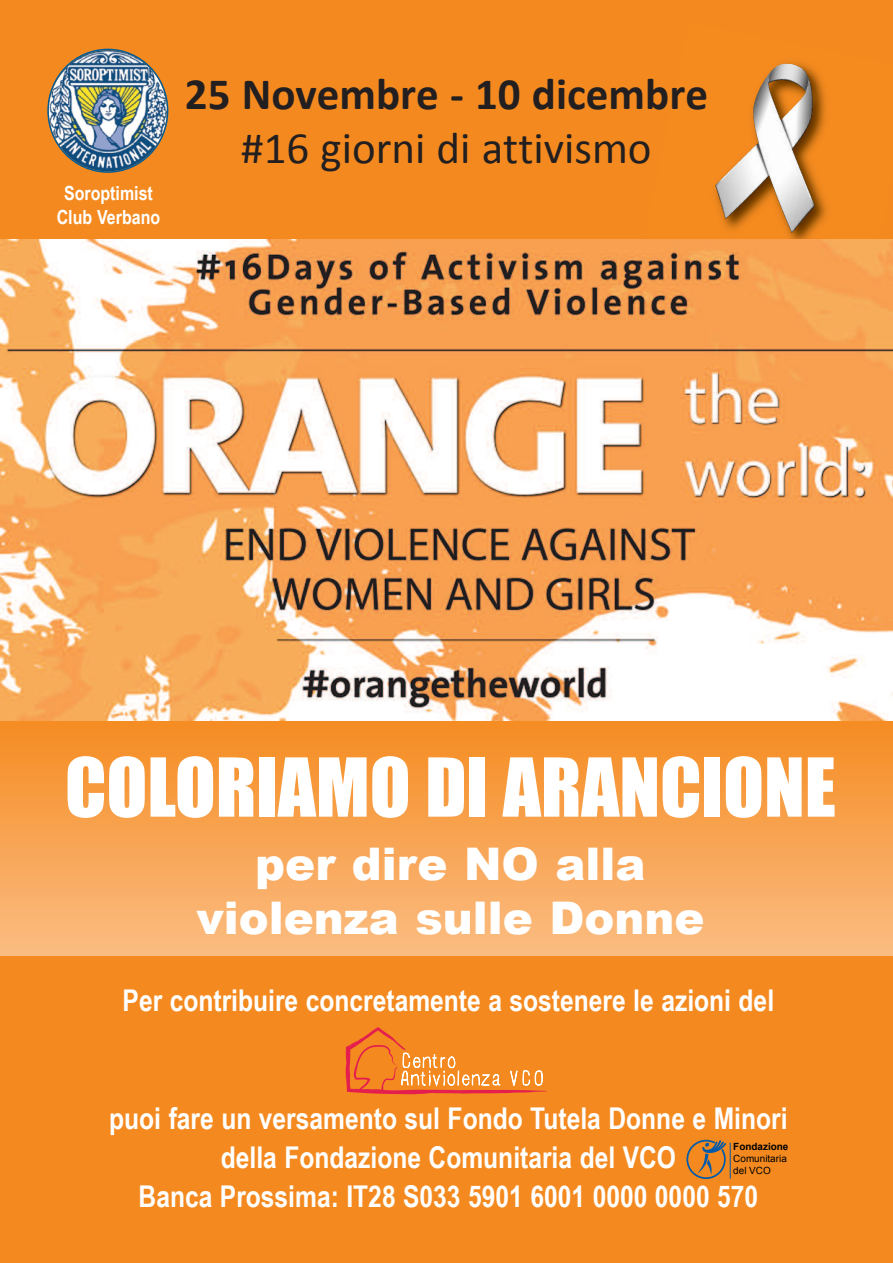
<style>
.page{position:relative;width:893px;height:1263px;background:#fff}
.page>*{position:absolute;margin:0;border:0;box-sizing:border-box;transform-origin:0 0}
.t1{font:75px "Impact";color:#fff}
.t2{font:900 45px/54px "Arial";color:#fff;text-align:center}
.t3{font:700 45px "Calibri";color:#231f20}
.t4{font:45px "Calibri";color:#231f20}
.t5{font:700 30px/39px "Arial Narrow";color:#fff;text-align:center}
.t6{font:700 19.5px/23.4px "Arial Narrow";color:#fff;text-align:center}
.t7{font:9.9px/11.9px "Arial MT+FGLMAB";color:#000}
.t8{font:9.9px "Arial Bold MT+XJLAYM";color:#000}
</style>
<div class="page">
<img style="left:0;top:721px;width:893px;height:235px">
<div style="left:0;top:0;width:893px;height:321px;background:#f48a1f"></div>
<img style="left:47px;top:49px;width:121px;height:124px">
<img style="left:644px;top:62px;width:249px;height:178px">
<img style="left:784px;top:73px;width:31px;height:160px">
<div style="left:0;top:956px;width:893px;height:307px;background:#f48a1f"></div>
<img style="left:0;top:240px;width:893px;height:481px">
<svg style="left:346px;top:1027px;width:202px;height:67px"></svg>
<hr style="left:730px;top:1143px;width:1px;height:35px;background:#015aaa">
<svg style="left:686px;top:1139px;width:40px;height:40px"></svg>
<p class="t6" style="left:57px;top:182px;width:105px">Soroptimist<br>Club Verbano</p>
<h2 class="t3" style="left:185px;top:75px;width:525px">25 Novembre - 10 dicembre</h2>
<h2 class="t4" style="left:241px;top:129px;width:412px">#16 giorni di attivismo</h2>
<h1 class="t1" style="left:65px;top:741px;width:772px">COLORIAMO DI ARANCIONE</h1>
<h2 class="t2" style="left:196px;top:835px;width:510px">per dire NO alla violenza sulle Donne</h2>
<p class="t5" style="left:123px;top:981px;width:653px">Per contribuire concretamente a sostenere le azioni del</p>
<p class="t5" style="left:109px;top:1098px;width:680px">puoi fare un versamento sul Fondo Tutela Donne e Minori della Fondazione Comunitaria del VCO<br>Banca Prossima: IT28 S033 5901 6001 0000 0000 570</p>
<p class="t8" style="left:733px;top:1141px;width:57px">Fondazione</p>
<p class="t7" style="left:733px;top:1153px;width:55px">Comunitaria del VCO</p>
</div>
